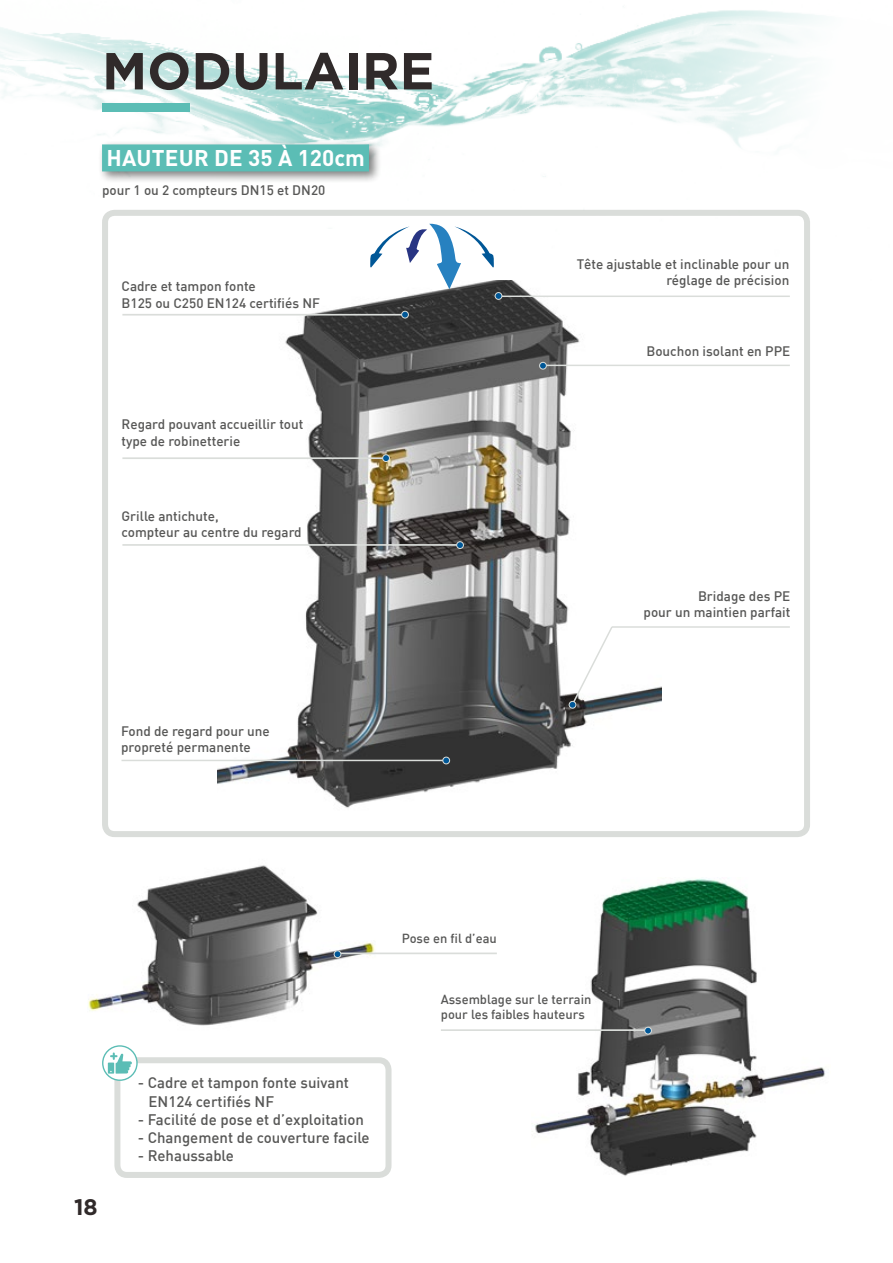
<style>
.page{position:relative;width:893px;height:1263px;background:#fff}
.page>*{position:absolute;margin:0;border:0;box-sizing:border-box;transform-origin:0 0}
.t1{font:700 52.05px "Gotham";color:#302a2a}
.t2{font:700 22.5px "DIN Pro";letter-spacing:.01em;color:#fff}
.t3{font:700 22.5px "Gotham";color:#302a2a}
.t4{font:500 15px/18px "DIN";color:#575756}
.t5{font:500 13.5px/16.2px "DIN";color:#575756}
.t6{font:500 12.9px/15.5px "DIN";color:#575756}
</style>
<div class="page">
<img style="left:218px;top:281px;width:444px;height:527px">
<img style="left:532px;top:878px;width:293px;height:298px">
<img style="left:88px;top:865px;width:288px;height:161px">
<div style="left:102px;top:210px;width:708px;height:627px;border:6px solid #daddda;border-radius:10px"></div>
<img style="left:0;top:10px;width:820px;height:271px">
<div style="left:102px;top:104px;width:87px;height:8px;background:#5bbdb5"></div>
<hr style="left:122px;top:457px;width:264px;height:2px;background:#daddda">
<hr style="left:122px;top:544px;width:338px;height:2px;background:#daddda">
<hr style="left:612px;top:626px;width:178px;height:2px;background:#daddda">
<hr style="left:122px;top:760px;width:324px;height:1px;background:#daddda">
<hr style="left:500px;top:296px;width:290px;height:1px;background:#daddda">
<hr style="left:338px;top:952px;width:159px;height:2px;background:#daddda">
<hr style="left:441px;top:1029px;width:207px;height:2px;background:#daddda">
<hr style="left:543px;top:365px;width:247px;height:1px;background:#daddda">
<svg style="left:570px;top:625px;width:44px;height:81px"></svg>
<div style="left:98px;top:141px;width:283px;height:42px;background:#000;opacity:.5"></div>
<div style="left:102px;top:144px;width:267px;height:27px;background:#5bbdb5"></div>
<div style="left:114px;top:1057px;width:277px;height:121px;border:6px solid #daddda;border-radius:10px"></div>
<svg style="left:369px;top:224px;width:126px;height:65px"></svg>
<svg style="left:103px;top:1046px;width:34px;height:34px"></svg>
<div style="left:102px;top:1045px;width:36px;height:36px;border:1px solid #5bbdb5;border-radius:50%"></div>
<svg style="left:108px;top:1052px;width:24px;height:21px"></svg>
<div style="left:495px;top:293px;width:7px;height:6px;background:#005797;border-radius:50%"></div>
<div style="left:495px;top:292px;width:7px;height:8px;border:1px solid #dbdeda;border-radius:50%"></div>
<div style="left:540px;top:362px;width:6px;height:7px;background:#005797;border-radius:50%"></div>
<div style="left:539px;top:362px;width:8px;height:7px;border:1px solid #dbdeda;border-radius:50%"></div>
<div style="left:383px;top:455px;width:6px;height:7px;background:#005797;border-radius:50%"></div>
<div style="left:382px;top:454px;width:8px;height:8px;border:1px solid #dbdeda;border-radius:50%"></div>
<svg style="left:458px;top:543px;width:4px;height:4px"></svg>
<div style="left:456px;top:541px;width:8px;height:8px;border:1px solid #dbdeda;border-radius:50%"></div>
<div style="left:569px;top:701px;width:7px;height:7px;background:#005797;border-radius:50%"></div>
<div style="left:569px;top:701px;width:7px;height:7px;border:1px solid #dbdeda;border-radius:50%"></div>
<div style="left:443px;top:757px;width:7px;height:7px;background:#005797;border-radius:50%"></div>
<div style="left:442px;top:757px;width:8px;height:7px;border:1px solid #dbdeda;border-radius:50%"></div>
<div style="left:334px;top:951px;width:7px;height:6px;background:#005797;border-radius:50%"></div>
<div style="left:334px;top:950px;width:7px;height:8px;border:1px solid #dbdeda;border-radius:50%"></div>
<div style="left:645px;top:1027px;width:6px;height:7px;background:#005797;border-radius:50%"></div>
<div style="left:644px;top:1027px;width:8px;height:7px;border:1px solid #dbdeda;border-radius:50%"></div>
<hr style="left:122px;top:314px;width:283px;height:2px;background:#daddda">
<div style="left:402px;top:311px;width:6px;height:7px;background:#005797;border-radius:50%"></div>
<div style="left:401px;top:311px;width:8px;height:7px;border:1px solid #dbdeda;border-radius:50%"></div>
<h1 class="t1" style="left:102px;top:36px;width:334px">MODULAIRE</h1>
<h2 class="t2" style="left:106px;top:142px;width:260px">HAUTEUR DE 35 À 120cm</h2>
<p class="t5" style="left:102px;top:182px;width:225px">pour 1 ou 2 compteurs DN15 et DN20</p>
<p class="t5" style="left:122px;top:278px;width:200px">Cadre et tampon fonte<br>B125 ou C250 EN124 certifiés NF</p>
<p class="t5" style="left:122px;top:416px;width:183px">Regard pouvant accueillir tout type de robinetterie</p>
<p class="t5" style="left:122px;top:507px;width:182px">Grille antichute,<br>compteur au centre du regard</p>
<p class="t5" style="left:121px;top:722px;width:150px">Fond de regard pour une propreté permanente</p>
<p class="t5" style="left:577px;top:256px;width:214px;text-align:right">Tête ajustable et inclinable pour un réglage de précision</p>
<p class="t5" style="left:646px;top:342px;width:145px">Bouchon isolant en PPE</p>
<p class="t5" style="left:643px;top:587px;width:148px;text-align:right">Bridage des PE<br>pour un maintien parfait</p>
<h2 class="t3" style="left:74px;top:1192px;width:25px">18</h2>
<p class="t4" style="left:148px;top:1073px;width:202px;text-indent:-11px">- Cadre et tampon fonte suivant<br>EN124 certifiés NF</p>
<p class="t4" style="left:138px;top:1109px;width:228px">- Facilité de pose et d’exploitation</p>
<p class="t4" style="left:138px;top:1127px;width:234px">- Changement de couverture facile</p>
<p class="t4" style="left:138px;top:1145px;width:98px">- Rehaussable</p>
<p class="t6" style="left:402px;top:930px;width:97px">Pose en fil d’eau</p>
<p class="t6" style="left:441px;top:991px;width:152px">Assemblage sur le terrain pour les faibles hauteurs</p>
</div>
